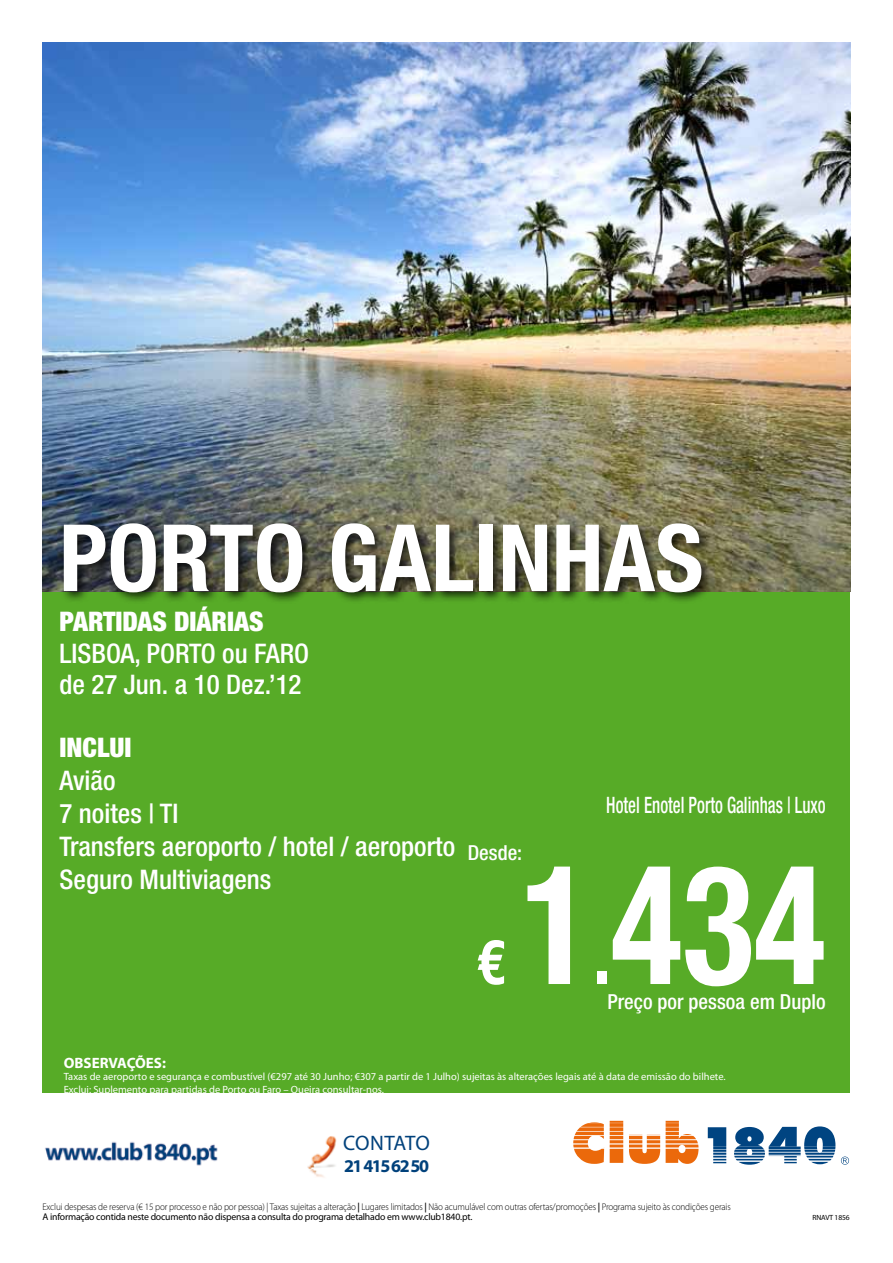
<style>
.page{position:relative;width:893px;height:1263px;background:#fff}
.page>*{position:absolute;margin:0;border:0;box-sizing:border-box;transform-origin:0 0}
.t1{font:700 condensed 165.9px "Helvetica Neue";color:#fff;scale:.9 1}
.t2{font:700 condensed 93px "Helvetica Neue";color:#fff}
.t3{font:700 condensed 62.25px "Helvetica Neue";color:#fff}
.t4{font:500 condensed 27px/33px "Helvetica Neue";color:#fff}
.t5{font:900 condensed 27px "Helvetica Neue";color:#fff}
.t6{font:500 condensed 22.65px "Helvetica Neue";color:#fff;scale:.75 1}
.t7{font:21px "Myriad Pro";color:#00417b}
.t8{font:500 condensed 20.7px "Helvetica Neue";color:#fff}
.t9{font:700 18px "Myriad Pro";letter-spacing:-.08em;color:#00417b}
.t10{font:700 15px "Myriad Pro";color:#fff}
.t11{font:10.5px/12.6px "Myriad Pro";color:#fff}
.t12{font:300 9.75px/10.5px "Myriad Pro";letter-spacing:-.015em;color:#000;scale:.94 1}
.t13{font:7.5px "Myriad Pro";letter-spacing:-.02em;color:#000}
.s1{font-size:81.75px}
.s2{font-weight:600}
.s3{font-weight:400}
</style>
<div class="page">
<div style="left:43px;top:43px;width:807px;height:1050px;background:#57ab27"></div>
<img style="left:45px;top:1136px;width:292px;height:42px">
<img style="left:43px;top:43px;width:807px;height:548px">
<div style="left:60px;top:520px;width:654px;height:85px;background:#000;opacity:.75"></div>
<svg style="left:573px;top:1120px;width:277px;height:45px"></svg>
<h2 class="t2" style="left:59px;top:502px;width:646px">PORTO GALINHAS</h2>
<h3 class="t5" style="left:60px;top:605px;width:206px">PARTIDAS DIÁRIAS</h3>
<h3 class="t4" style="left:60px;top:637px;width:251px;line-height:31.5px">Lisboa, Porto ou Faro de 27 Jun. a 10 Dez.’12</h3>
<h3 class="t5" style="left:60px;top:731px;width:72px">INCLUI</h3>
<h3 class="t4" style="left:60px;top:764px;width:397px">Avião<br>7 noites | TI<br>Transfers aeroporto / hotel / aeroporto<br>Seguro Multiviagens</h3>
<h3 class="t8" style="left:468px;top:840px;width:56px">Desde:</h3>
<h3 class="t6" style="left:606px;top:792px;width:294px">Hotel Enotel Porto Galinhas | Luxo</h3>
<h3 class="t3" style="left:477px;top:924px;width:31px">€</h3>
<h1 class="t1" style="left:521px;top:824px;width:340px">1<span class="s1">.</span>434</h1>
<h3 class="t8" style="left:607px;top:989px;width:220px">Preço por pessoa em Duplo</h3>
<h3 class="t10" style="left:64px;top:1053px;width:104px">OBSERVAÇÕES:</h3>
<p class="t11" style="left:64px;top:1070px;width:663px">Taxas de aeroporto e segurança e combustível (€297 até 30 Junho; €307 a partir de 1 Julho) sujeitas às alterações legais até à data de emissão do bilhete.<br>Exclui: Suplemento para partidas de Porto ou Faro – Queira consultar-nos.</p>
<h3 class="t7" style="left:343px;top:1130px;width:40px">contat</h3>
<h3 class="t7" style="left:416px;top:1130px;width:16px">o</h3>
<h3 class="t9" style="left:344px;top:1154px;width:86px">21 415 62 50</h3>
<p class="t12" style="left:43px;top:1201px;width:734px">Exclui despesas de reserva (€ 15 por processo e não por pessoa) | Taxas sujeitas a alteração <span class="s2">|</span> Lugares limitados <span class="s2">|</span> Não acumulável com outras ofertas/promoções <span class="s2">|</span> Programa sujeito às condições gerais<br><span class="s3">A informação contida neste documento não dispensa a consulta do programa detalhado em www.club1840.pt.</span></p>
<p class="t13" style="left:813px;top:1213px;width:38px">RNAVT 1856</p>
</div>
